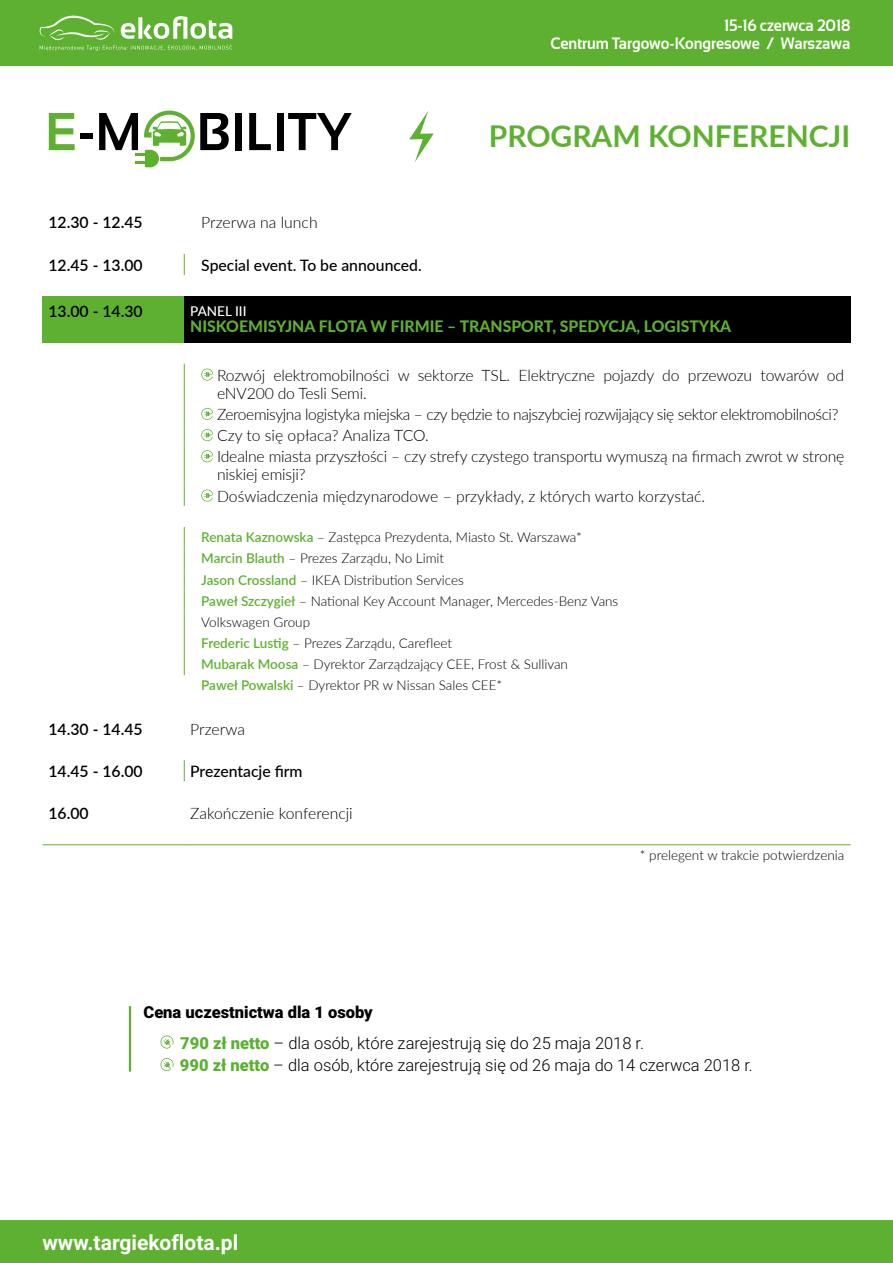
<style>
.page{position:relative;width:893px;height:1263px;background:#fff}
.page>*{position:absolute;margin:0;border:0;box-sizing:border-box;transform-origin:0 0}
.t1{font:700 53.1px "Sansation";color:#000}
.t2{font:700 30px "Lato";color:#5eb130}
.t3{font:700 21px "Roboto";color:#fff}
.t4{font:300 16.5px/31px "Roboto";color:#000}
.t5{font:700 16.5px/18px "Sansation";letter-spacing:-.005em;color:#fff;text-align:right;scale:.91 1}
.t6{font:300 15.75px/21.1px "Lato";letter-spacing:-.01em;color:#000}
.t7{font:600 15.75px "Lato";color:#000}
.t8{font:800 15.75px "Lato";color:#5eb130}
.t9{font:500 15.75px "Lato";color:#000}
.t10{font:300 13.5px/21.1px "Lato";color:#000}
.t11{font:500 13.5px "Lato";color:#fff}
.s1{color:#5eb130}
.s2{font-weight:600;color:#5eb130}
.s3{font-weight:900}
.s4{font-weight:900;color:#59b130}
</style>
<div class="page">
<div style="left:0;top:0;width:893px;height:66px;background:#5eb130"></div>
<div style="left:0;top:1220px;width:893px;height:43px;background:#5eb130"></div>
<svg style="left:40px;top:16px;width:192px;height:35px"></svg>
<div style="left:43px;top:296px;width:141px;height:46px;background:#5eb130"></div>
<div style="left:184px;top:296px;width:666px;height:46px;background:#000"></div>
<hr style="left:184px;top:364px;width:1px;height:39px;background:#5eb130">
<svg style="left:184px;top:403px;width:1px;height:42px"></svg>
<hr style="left:184px;top:445px;width:1px;height:40px;background:#5eb130">
<svg style="left:184px;top:485px;width:1px;height:21px"></svg>
<svg style="left:184px;top:527px;width:1px;height:148px"></svg>
<hr style="left:43px;top:844px;width:141px;height:1px;background:#5eb130">
<hr style="left:184px;top:844px;width:666px;height:1px;background:#5eb130">
<svg style="left:184px;top:254px;width:1px;height:21px"></svg>
<svg style="left:184px;top:760px;width:1px;height:21px"></svg>
<svg style="left:201px;top:369px;width:12px;height:12px"></svg>
<svg style="left:201px;top:408px;width:12px;height:12px"></svg>
<svg style="left:201px;top:429px;width:12px;height:12px"></svg>
<svg style="left:201px;top:450px;width:12px;height:12px"></svg>
<svg style="left:201px;top:489px;width:12px;height:13px"></svg>
<svg style="left:161px;top:1035px;width:13px;height:13px"></svg>
<svg style="left:161px;top:1058px;width:13px;height:13px"></svg>
<hr style="left:129px;top:1006px;width:2px;height:65px;background:#5eb130">
<svg style="left:136px;top:111px;width:59px;height:56px"></svg>
<svg style="left:409px;top:111px;width:25px;height:51px"></svg>
<p class="t5" style="left:550px;top:17px;width:331px">15-16 czerwca 2018<br>Centrum Targowo-Kongresowe / Warszawa</p>
<h1 class="t1" style="left:45px;top:102px;width:307px"><span class="s1">E</span>-M BILITY</h1>
<h2 class="t2" style="left:489px;top:114px;width:363px">PROGRAM KONFERENCJI</h2>
<p class="t7" style="left:49px;top:211px;width:96px">12.30 - 12.45</p>
<p class="t6" style="left:201px;top:212px;width:118px">Przerwa na lunch</p>
<p class="t7" style="left:49px;top:254px;width:96px">12.45 - 13.00</p>
<p class="t9" style="left:201px;top:254px;width:222px">Special event. To be announced.</p>
<p class="t7" style="left:49px;top:300px;width:96px">13.00 - 14.30</p>
<p class="t11" style="left:190px;top:301px;width:58px">PANEL III</p>
<p class="t8" style="left:190px;top:315px;width:543px">NISKOEMISYJNA FLOTA W FIRMIE – TRANSPORT, SPEDYCJA, LOGISTYKA</p>
<p class="t6" style="left:217px;top:365px;width:629px;line-height:18.1px">Rozwój elektromobilności w sektorze TSL. Elektryczne pojazdy do przewozu towarów od eNV200 do Tesli Semi.</p>
<p class="t6" style="left:217px;top:403px;width:629px">Zeroemisyjna logistyka miejska – czy będzie to najszybciej rozwijający się sektor elektromobilności?<br>Czy to się opłaca? Analiza TCO.<br>Idealne miasta przyszłości – czy strefy czystego transportu wymuszą na firmach zwrot w stronę</p>
<p class="t6" style="left:217px;top:464px;width:490px">niskiej emisji?<br>Doświadczenia międzynarodowe – przykłady, z których warto korzystać.</p>
<p class="t10" style="left:201px;top:526px;width:419px"><span class="s2">Renata Kaznowska</span> – Zastępca Prezydenta, Miasto St. Warszawa* <span class="s2">Marcin Blauth</span> – Prezes Zarządu, No Limit<br><span class="s2">Jason Crossland</span> – IKEA Distribution Services<br><span class="s2">Paweł Szczygieł</span> – National Key Account Manager, Mercedes-Benz Vans Volkswagen Group<br><span class="s2">Frederic Lustig</span> – Prezes Zarządu, Carefleet<br><span class="s2">Mubarak Moosa</span> – Dyrektor Zarządzający CEE, Frost &amp; Sullivan<br><span class="s2">Paweł Powalski</span> – Dyrektor PR w Nissan Sales CEE*</p>
<p class="t7" style="left:49px;top:717px;width:96px">14.30 - 14.45</p>
<p class="t6" style="left:190px;top:718px;width:56px">Przerwa</p>
<p class="t7" style="left:49px;top:760px;width:96px">14.45 - 16.00</p>
<p class="t9" style="left:190px;top:760px;width:114px">Prezentacje firm</p>
<p class="t7" style="left:49px;top:802px;width:42px">16.00</p>
<p class="t6" style="left:190px;top:802px;width:164px">Zakończenie konferencji</p>
<p class="t10" style="left:640px;top:844px;width:206px">* prelegent w trakcie potwierdzenia</p>
<p class="t4" style="left:180px;top:995px;width:465px;text-indent:-37px"><span class="s3">Cena uczestnictwa dla 1 osoby<br></span><span class="s4">790 zł netto</span> – dla osób, które zarejestrują się do 25 maja 2018 r.</p>
<p class="t4" style="left:180px;top:1049px;width:574px"><span class="s4">990 zł netto</span> – dla osób, które zarejestrują się od 26 maja do 14 czerwca 2018 r.</p>
<h3 class="t3" style="left:43px;top:1227px;width:197px">www.targiekoflota.pl</h3>
</div>
